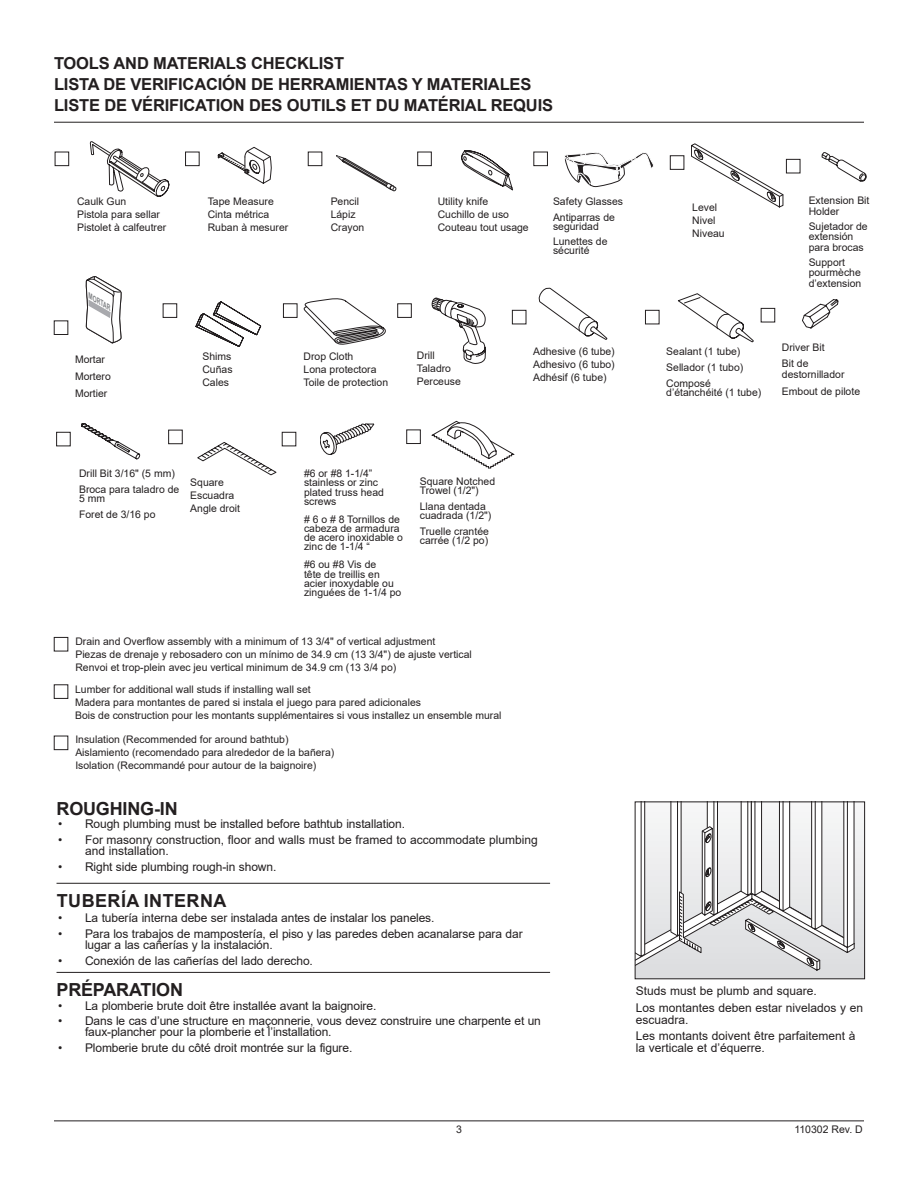
<style>
.page{position:relative;width:918px;height:1188px;background:#fff}
.page>*{position:absolute;margin:0;border:0;box-sizing:border-box;transform-origin:0 0}
.t1{font:700 18px "Arial";letter-spacing:-.01em;color:#231f20}
.t2{font:700 18px "Arial";letter-spacing:.025em;color:#231f20}
.t3{font:700 16.5px/21px "Arial";letter-spacing:-.01em;color:#231f20}
.t4{font:12px/11.2px "Arial";letter-spacing:-.01em;color:#231f20}
.t5{font:10.5px "Arial";color:#231f20}
.t6{font:10.35px/13px "Arial";color:#231f20}
.t7{font:italic 700 7.5px "Arial";color:#808285;scale:.78 1}
</style>
<div class="page">
<hr style="left:54px;top:1120px;width:810px;height:1px;background:#231f20">
<svg style="left:218px;top:147px;width:53px;height:37px"></svg>
<svg style="left:432px;top:298px;width:54px;height:66px"></svg>
<svg style="left:564px;top:152px;width:90px;height:36px"></svg>
<svg style="left:89px;top:141px;width:81px;height:56px"></svg>
<svg style="left:303px;top:298px;width:83px;height:47px"></svg>
<svg style="left:195px;top:301px;width:67px;height:46px"></svg>
<svg style="left:197px;top:442px;width:80px;height:33px"></svg>
<svg style="left:691px;top:143px;width:92px;height:64px"></svg>
<svg style="left:336px;top:155px;width:60px;height:36px"></svg>
<svg style="left:461px;top:150px;width:52px;height:41px"></svg>
<hr style="left:54px;top:122px;width:810px;height:1px;background:#231f20">
<div style="left:54px;top:637px;width:14px;height:14px;border:1px solid #231f20"></div>
<div style="left:55px;top:152px;width:14px;height:14px;border:1px solid #231f20"></div>
<div style="left:417px;top:152px;width:15px;height:14px;border:1px solid #231f20"></div>
<div style="left:185px;top:152px;width:15px;height:14px;border:1px solid #231f20"></div>
<div style="left:308px;top:152px;width:14px;height:14px;border:1px solid #231f20"></div>
<div style="left:533px;top:152px;width:15px;height:14px;border:1px solid #231f20"></div>
<div style="left:670px;top:155px;width:14px;height:15px;border:1px solid #231f20"></div>
<div style="left:512px;top:310px;width:14px;height:14px;border:1px solid #231f20"></div>
<div style="left:406px;top:430px;width:15px;height:14px;border:1px solid #231f20"></div>
<div style="left:283px;top:303px;width:14px;height:15px;border:1px solid #231f20"></div>
<div style="left:168px;top:430px;width:15px;height:14px;border:1px solid #231f20"></div>
<div style="left:645px;top:310px;width:14px;height:14px;border:1px solid #231f20"></div>
<div style="left:761px;top:308px;width:14px;height:14px;border:1px solid #231f20"></div>
<div style="left:56px;top:432px;width:15px;height:14px;border:1px solid #231f20"></div>
<div style="left:786px;top:159px;width:14px;height:14px;border:1px solid #231f20"></div>
<div style="left:282px;top:432px;width:14px;height:14px;border:1px solid #231f20"></div>
<div style="left:163px;top:303px;width:14px;height:15px;border:1px solid #231f20"></div>
<div style="left:397px;top:303px;width:15px;height:15px;border:1px solid #231f20"></div>
<div style="left:54px;top:684px;width:14px;height:15px;border:1px solid #231f20"></div>
<div style="left:54px;top:736px;width:14px;height:14px;border:1px solid #231f20"></div>
<svg style="left:538px;top:287px;width:70px;height:53px"></svg>
<svg style="left:678px;top:293px;width:76px;height:49px"></svg>
<svg style="left:320px;top:424px;width:54px;height:31px"></svg>
<svg style="left:821px;top:152px;width:46px;height:30px"></svg>
<svg style="left:81px;top:423px;width:60px;height:37px"></svg>
<svg style="left:431px;top:420px;width:84px;height:49px"></svg>
<svg style="left:802px;top:299px;width:36px;height:29px"></svg>
<div style="left:54px;top:321px;width:14px;height:14px;border:1px solid #231f20"></div>
<svg style="left:86px;top:276px;width:36px;height:67px"></svg>
<hr style="left:57px;top:883px;width:493px;height:1px;background:#231f20">
<div style="left:635px;top:802px;width:230px;height:177px;background:linear-gradient(to bottom,#f7f7f8,#dbdcdf)"></div>
<svg style="left:637px;top:804px;width:218px;height:173px"></svg>
<div style="left:635px;top:802px;width:230px;height:177px;border:1px solid #231f20"></div>
<hr style="left:57px;top:972px;width:493px;height:1px;background:#231f20">
<h2 class="t3" style="left:54px;top:53px;width:501px">TOOLS AND MATERIALS CHECKLIST<br>LISTA DE VERIFICACIÓN DE HERRAMIENTAS Y MATERIALES<br>LISTE DE VÉRIFICATION DES OUTILS ET DU MATÉRIAL REQUIS</h2>
<p class="t6" style="left:208px;top:194px;width:82px">Tape Measure<br>Cinta métrica<br>Ruban à mesurer</p>
<p class="t6" style="left:77px;top:195px;width:91px">Caulk Gun<br>Pistola para sellar<br>Pistolet à calfeutrer</p>
<p class="t6" style="left:331px;top:195px;width:35px">Pencil<br>Lápiz<br>Crayon</p>
<p class="t7" style="left:93px;top:292px;width:34px;rotate:30deg">MORTAR</p>
<p class="t6" style="left:75px;top:351px;width:37px;line-height:17px">Mortar<br>Mortero<br>Mortier</p>
<p class="t6" style="left:202px;top:349px;width:32px;text-align:justify">Shims Cuñas Cales</p>
<p class="t6" style="left:304px;top:349px;width:86px">Drop Cloth<br>Lona protectora<br>Toile de protection</p>
<p class="t6" style="left:553px;top:193px;width:72px;line-height:15.6px">Safety Glasses<br>Antiparras de</p>
<p class="t6" style="left:553px;top:218px;width:56px;line-height:15.6px">seguridad<br>Lunettes de</p>
<p class="t6" style="left:553px;top:244px;width:38px">sécurité</p>
<p class="t6" style="left:438px;top:195px;width:92px">Utility knife<br>Cuchillo de uso<br>Couteau tout usage</p>
<p class="t6" style="left:692px;top:201px;width:34px">Level<br>Nivel<br>Niveau</p>
<p class="t6" style="left:809px;top:195px;width:62px;line-height:10.5px">Extension Bit<br>Holder</p>
<p class="t6" style="left:809px;top:221px;width:61px;line-height:10.5px">Sujetador de extensión para brocas</p>
<p class="t6" style="left:809px;top:257px;width:54px;line-height:10.5px">Support pourmèche d’extension</p>
<p class="t6" style="left:417px;top:349px;width:46px">Drill<br>Taladro<br>Perceuse</p>
<p class="t6" style="left:533px;top:345px;width:83px;text-align:justify">Adhesive (6 tube)<br>Adhesivo (6 tubo)<br>Adhésif (6 tube)</p>
<p class="t6" style="left:666px;top:344px;width:79px;line-height:15.6px">Sealant (1 tube)<br>Sellador (1 tubo)<br>Composé</p>
<p class="t6" style="left:666px;top:385px;width:97px">d’étanchéité (1 tube)</p>
<p class="t6" style="left:782px;top:338px;width:44px;line-height:17px">Driver Bit<br>Bit de</p>
<p class="t6" style="left:782px;top:366px;width:80px;line-height:17px">destornillador<br>Embout de pilote</p>
<p class="t6" style="left:79px;top:466px;width:102px;line-height:15.6px">Drill Bit 3/16" (5 mm)<br>Broca para taladro de</p>
<p class="t6" style="left:79px;top:491px;width:78px;line-height:15.6px">5 mm<br>Foret de 3/16 po</p>
<p class="t6" style="left:190px;top:476px;width:51px">Square<br>Escuadra<br>Angle droit</p>
<p class="t6" style="left:304px;top:469px;width:81px;line-height:9.1px">#6 or #8 1-1/4” stainless or zinc plated truss head screws</p>
<p class="t6" style="left:304px;top:515px;width:101px;line-height:9.1px"># 6 o # 8 Tornillos de cabeza de armadura de acero inoxidable o zinc de 1-1/4 “</p>
<p class="t6" style="left:304px;top:560px;width:99px;line-height:9.1px">#6 ou #8 Vis de<br>tête de treillis en acier inoxydable ou zinguées de 1-1/4 po</p>
<p class="t6" style="left:420px;top:477px;width:77px;line-height:9.1px">Square Notched<br>Trowel (1/2")</p>
<p class="t6" style="left:420px;top:502px;width:73px;line-height:9.1px">Llana dentada cuadrada (1/2")</p>
<p class="t6" style="left:420px;top:527px;width:71px;line-height:9.1px">Truelle crantée carrée (1/2 po)</p>
<p class="t6" style="left:75px;top:634px;width:398px">Drain and Overflow assembly with a minimum of 13 3/4" of vertical adjustment<br>Piezas de drenaje y rebosadero con un mínimo de 34.9 cm (13 3/4") de ajuste vertical<br>Renvoi et trop-plein avec jeu vertical minimum de 34.9 cm (13 3/4 po)</p>
<p class="t6" style="left:75px;top:682px;width:428px">Lumber for additional wall studs if installing wall set<br>Madera para montantes de pared si instala el juego para pared adicionales<br>Bois de construction pour les montants supplémentaires si vous installez un ensemble mural</p>
<p class="t6" style="left:75px;top:733px;width:260px">Insulation (Recommended for around bathtub)<br>Aislamiento (recomendado para alrededor de la bañera)<br>Isolation (Recommandé pour autour de la baignoire)</p>
<h1 class="t1" style="left:57px;top:796px;width:123px">ROUGHING-IN</h1>
<p class="t4" style="left:58px;top:818px;width:348px">• Rough plumbing must be installed before bathtub installation.</p>
<p class="t4" style="left:85px;top:834px;width:454px;text-indent:-27px">• For masonry construction, floor and walls must be framed to accommodate plumbing and installation.</p>
<p class="t4" style="left:58px;top:861px;width:220px">• Right side plumbing rough-in shown.</p>
<h1 class="t2" style="left:57px;top:888px;width:171px">TUBERÍA INTERNA</h1>
<p class="t4" style="left:58px;top:912px;width:378px">• La tubería interna debe ser instalada antes de instalar los paneles.</p>
<p class="t4" style="left:85px;top:928px;width:439px;text-indent:-27px">• Para los trabajos de mampostería, el piso y las paredes deben acanalarse para dar lugar a las cañerías y la instalación.</p>
<p class="t4" style="left:58px;top:955px;width:256px">• Conexión de las cañerías del lado derecho.</p>
<h1 class="t1" style="left:57px;top:977px;width:128px">PRÉPARATION</h1>
<p class="t4" style="left:58px;top:1000px;width:320px">• La plomberie brute doit être installée avant la baignoire.</p>
<p class="t4" style="left:85px;top:1015px;width:457px;text-indent:-27px">• Dans le cas d’une structure en maçonnerie, vous devez construire une charpente et un faux-plancher pour la plomberie et l’installation.</p>
<p class="t4" style="left:58px;top:1042px;width:296px">• Plomberie brute du côté droit montrée sur la figure.</p>
<p class="t4" style="left:636px;top:983px;width:229px;line-height:16.4px">Studs must be plumb and square.<br>Los montantes deben estar nivelados y en</p>
<p class="t4" style="left:636px;top:1011px;width:221px;line-height:16.4px">escuadra.<br>Les montants doivent être parfaitement à</p>
<p class="t4" style="left:636px;top:1042px;width:131px">la verticale et d’équerre.</p>
<p class="t5" style="left:456px;top:1122px;width:7px">3</p>
<p class="t5" style="left:794px;top:1122px;width:70px">110302 Rev. D</p>
</div>
